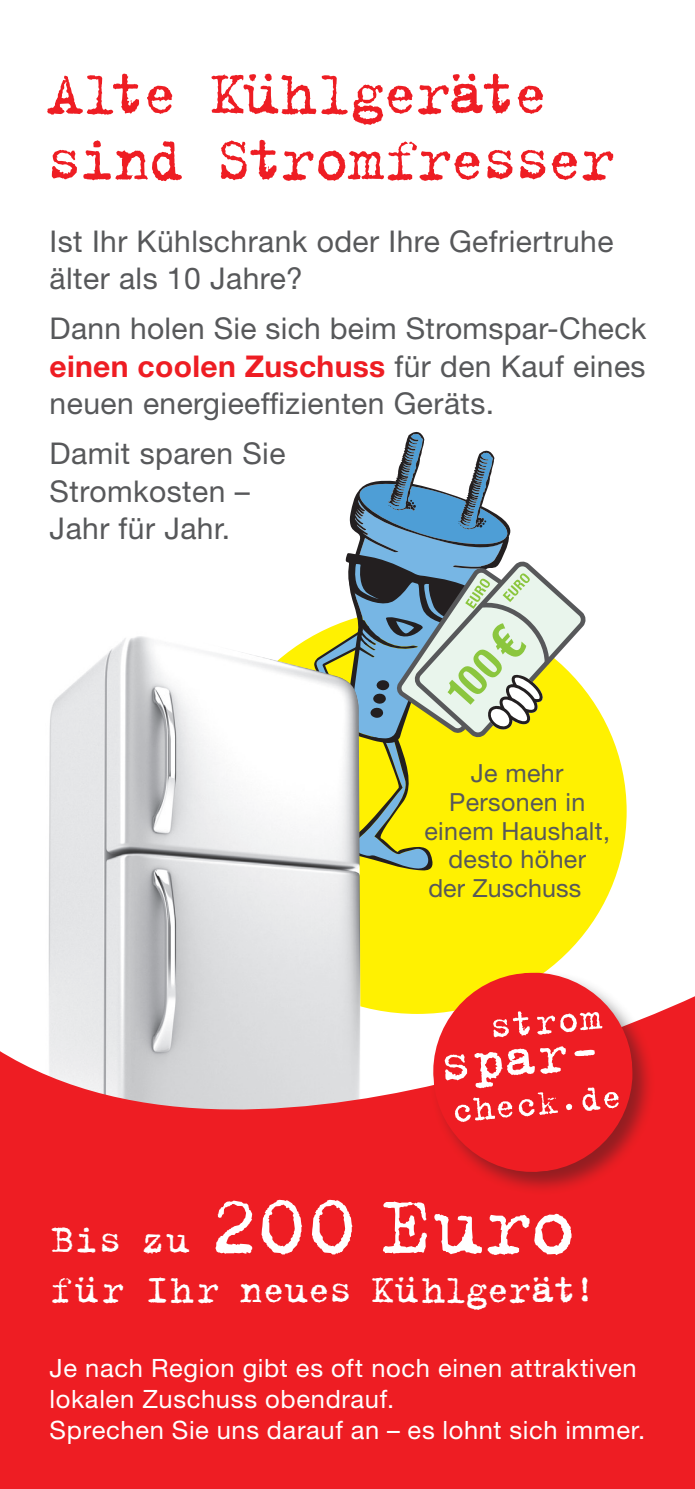
<style>
.page{position:relative;width:695px;height:1489px;background:#fff}
.page>*{position:absolute;margin:0;border:0;box-sizing:border-box;transform-origin:0 0}
.Fließtext{font:90px "Trixie Plain";letter-spacing:-.015em;color:#fff}
.t1{font:66.25px "Trixie Plain";letter-spacing:-.055em;color:#ee1d23}
.Fließtext-2{font:42.5px "Trixie Plain";letter-spacing:-.015em;color:#fff}
.Copy{font:30px/37.5px "Helvetica Neue LT Std";letter-spacing:.015em;color:#57585a}
.Fließtext-3{font:25.25px/31.2px "Helvetica Neue LT Std";letter-spacing:.025em;color:#fff}
.Copy-2{font:25px/28.8px "Helvetica Neue LT Std";letter-spacing:.015em;color:#57585a;text-align:center}
.s1{font-weight:700;color:#ee1d23}
.s2{font-size:42.5px}
</style>
<div class="page">
<div style="left:208px;top:609px;width:418px;height:404px;background:#fff101;border-radius:50%"></div>
<img style="left:48px;top:636px;width:313px;height:350px">
<svg style="left:0;top:986px;width:694px;height:502px;fill:#ee1d23"></svg>
<div style="left:430px;top:969px;width:226px;height:226px;background:#231f20;opacity:.45"></div>
<svg style="left:429px;top:968px;width:207px;height:208px;fill:#ee1d23"></svg>
<svg style="left:493px;top:1011px;width:36px;height:26px"></svg>
<svg style="left:537px;top:1011px;width:65px;height:23px"></svg>
<svg style="left:444px;top:1046px;width:174px;height:75px"></svg>
<svg style="left:220px;top:433px;width:370px;height:437px"></svg>
<p class="t1" style="left:46px;top:50px;width:504px">Alte Kühlgeräte</p>
<p class="t1" style="left:46px;top:116px;width:570px">sind Stromfresser</p>
<p class="Copy" style="left:50px;top:222px;width:565px">Ist Ihr Kühlschrank oder Ihre Gefriertruhe älter als 10 Jahre?</p>
<p class="Copy" style="left:50px;top:309px;width:598px;text-align:justify">Dann holen Sie sich beim Stromspar-Check <span class="s1">einen coolen Zuschuss</span> für den Kauf eines neuen energieeffizienten Geräts.</p>
<p class="Copy" style="left:50px;top:434px;width:237px">Damit sparen Sie</p>
<p class="Copy" style="left:50px;top:472px;width:201px">Stromkosten –<br>Jahr für Jahr.</p>
<p class="Copy-2" style="left:471px;top:758px;width:94px">Je mehr</p>
<p class="Copy-2" style="left:424px;top:787px;width:187px">Personen in einem Haushalt, desto höher</p>
<p class="Copy-2" style="left:428px;top:873px;width:154px">der Zuschuss</p>
<p class="Fließtext" style="left:50px;top:1166px;width:528px"><span class="s2">Bis zu</span> 200 Euro</p>
<p class="Fließtext-2" style="left:50px;top:1261px;width:549px">für Ihr neues Kühlgerät!</p>
<p class="Fließtext-3" style="left:50px;top:1351px;width:588px">Je nach Region gibt es oft noch einen attraktiven lokalen Zuschuss obendrauf.</p>
<p class="Fließtext-3" style="left:50px;top:1414px;width:597px">Sprechen Sie uns darauf an – es lohnt sich immer.</p>
</div>
